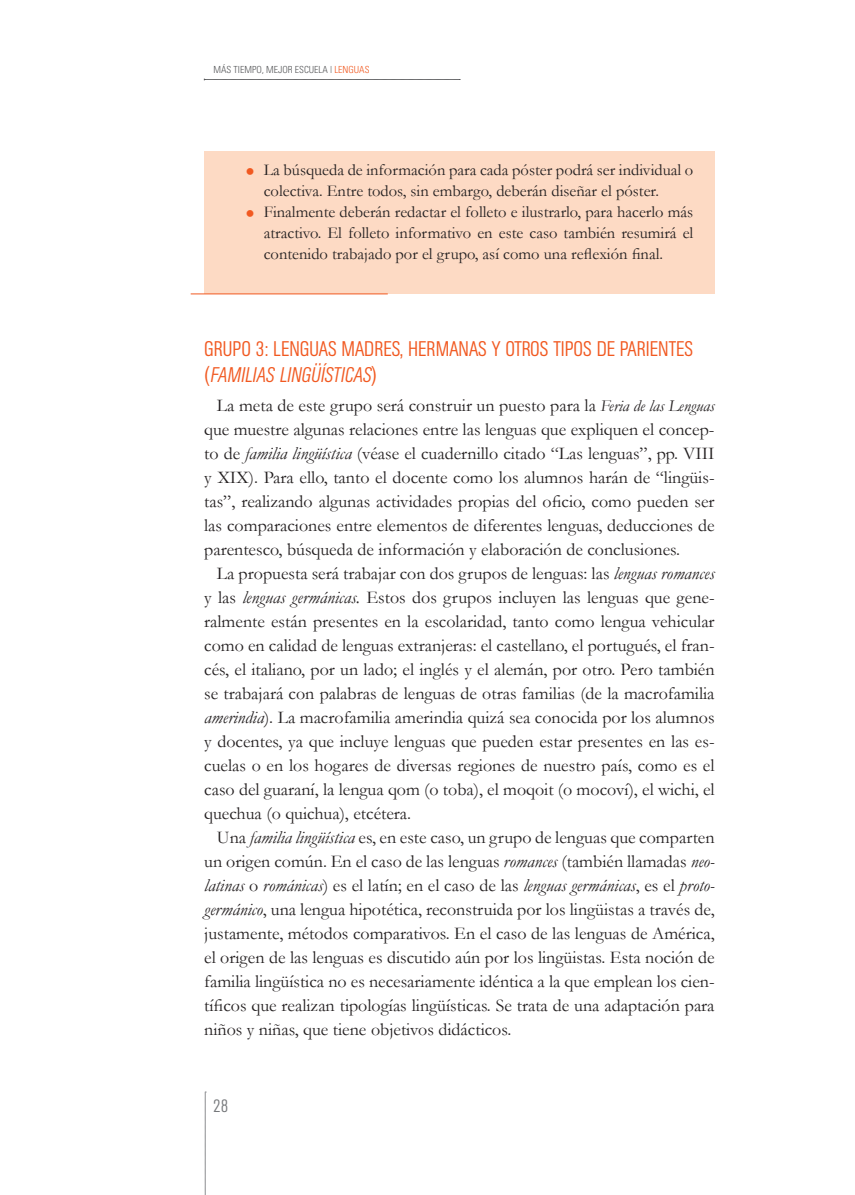
<style>
.page{position:relative;width:855px;height:1195px;background:#fff}
.page>*{position:absolute;margin:0;border:0;box-sizing:border-box;transform-origin:0 0}
.t1{font:300 condensed 21px/25.5px "AG Book BQ";color:#f15921}
.t2{font:18px/24px "Garamond";color:#231f20;text-align:justify}
.t3{font:300 condensed 18px "AG Book BQ";color:#76787b}
.t4{font:16.5px/21px "Garamond";color:#231f20}
.t5{font:300 condensed 9.75px "Univers";color:#57585a}
.s1{color:#f15921}
.s2{font-style:italic}
.s3{font-style:italic;font-size:16.5px}
</style>
<div class="page">
<svg style="left:205px;top:1092px;width:1px;height:103px"></svg>
<svg style="left:204px;top:79px;width:256px;height:1px"></svg>
<div style="left:204px;top:151px;width:510px;height:143px;background:#fddac4"></div>
<hr style="left:191px;top:293px;width:197px;height:1px;background:#f15921">
<p class="t5" style="left:213px;top:64px;width:147px">MÁS TIEMPO, MEJOR ESCUELA | <span class="s1">LENGUAS</span></p>
<p class="t4" style="left:264px;top:159px;width:431px">La búsqueda de información para cada póster podrá ser individual o colectiva. Entre todos, sin embargo, deberán diseñar el póster.<br>Finalmente deberán redactar el folleto e ilustrarlo, para hacerlo más atractivo. El folleto informativo en este caso también resumirá el contenido trabajado por el grupo, así como una reflexión final.</p>
<p class="t1" style="left:204px;top:336px;width:490px">GRUPO 3: LENGUAS MADRES, HERMANAS Y OTROS TIPOS DE PARIENTES (<span class="s2">FAMILIAS LINGÜÍSTICAS</span>)</p>
<p class="t2" style="left:204px;top:393px;width:512px;text-indent:13px">La meta de este grupo será construir un puesto para la <span class="s3">Feria de las Lenguas </span>que muestre algunas relaciones entre las lenguas que expliquen el concep&shy;to de <span class="s2">familia lingüística</span> (véase el cuadernillo citado “Las lenguas”, pp. VIII y XIX). Para ello, tanto el docente como los alumnos harán de “lingüis&shy;tas”, realizando algunas actividades propias del oficio, como pueden ser las comparaciones entre elementos de diferentes lenguas, deducciones de parentesco, búsqueda de información y elaboración de conclusiones.</p>
<p class="t2" style="left:204px;top:561px;width:512px;text-indent:13px">La propuesta será trabajar con dos grupos de lenguas: las <span class="s2">lenguas romances </span>y las <span class="s2">lenguas germánicas.</span> Estos dos grupos incluyen las lenguas que gene&shy;ralmente están presentes en la escolaridad, tanto como lengua vehicular como en calidad de lenguas extranjeras: el castellano, el portugués, el fran&shy;cés, el italiano, por un lado; el inglés y el alemán, por otro. Pero también se trabajará con palabras de lenguas de otras familias (de la macrofamilia <span class="s2">amerindia</span>). La macrofamilia amerindia quizá sea conocida por los alumnos y docentes, ya que incluye lenguas que pueden estar presentes en las es&shy;cuelas o en los hogares de diversas regiones de nuestro país, como es el caso del guaraní, la lengua qom (o toba), el moqoit (o mocoví), el wichi, el quechua (o quichua), etcétera.</p>
<p class="t2" style="left:204px;top:825px;width:512px;text-indent:13px">Una <span class="s2">familia lingüística</span> es, en este caso, un grupo de lenguas que comparten un origen común. En el caso de las lenguas <span class="s2">romances</span> (también llamadas <span class="s2">neo&shy;latinas</span> o <span class="s2">románicas</span>) es el latín; en el caso de las <span class="s2">lenguas germánicas</span>, es el <span class="s2">proto&shy;germánico</span>, una lengua hipotética, reconstruida por los lingüistas a través de, justamente, métodos comparativos. En el caso de las lenguas de América, el origen de las lenguas es discutido aún por los lingüistas. Esta noción de familia lingüística no es necesariamente idéntica a la que emplean los cien&shy;tíficos que realizan tipologías lingüísticas. Se trata de una adaptación para niños y niñas, que tiene objetivos didácticos.</p>
<p class="t3" style="left:213px;top:1096px;width:17px">28</p>
</div>
